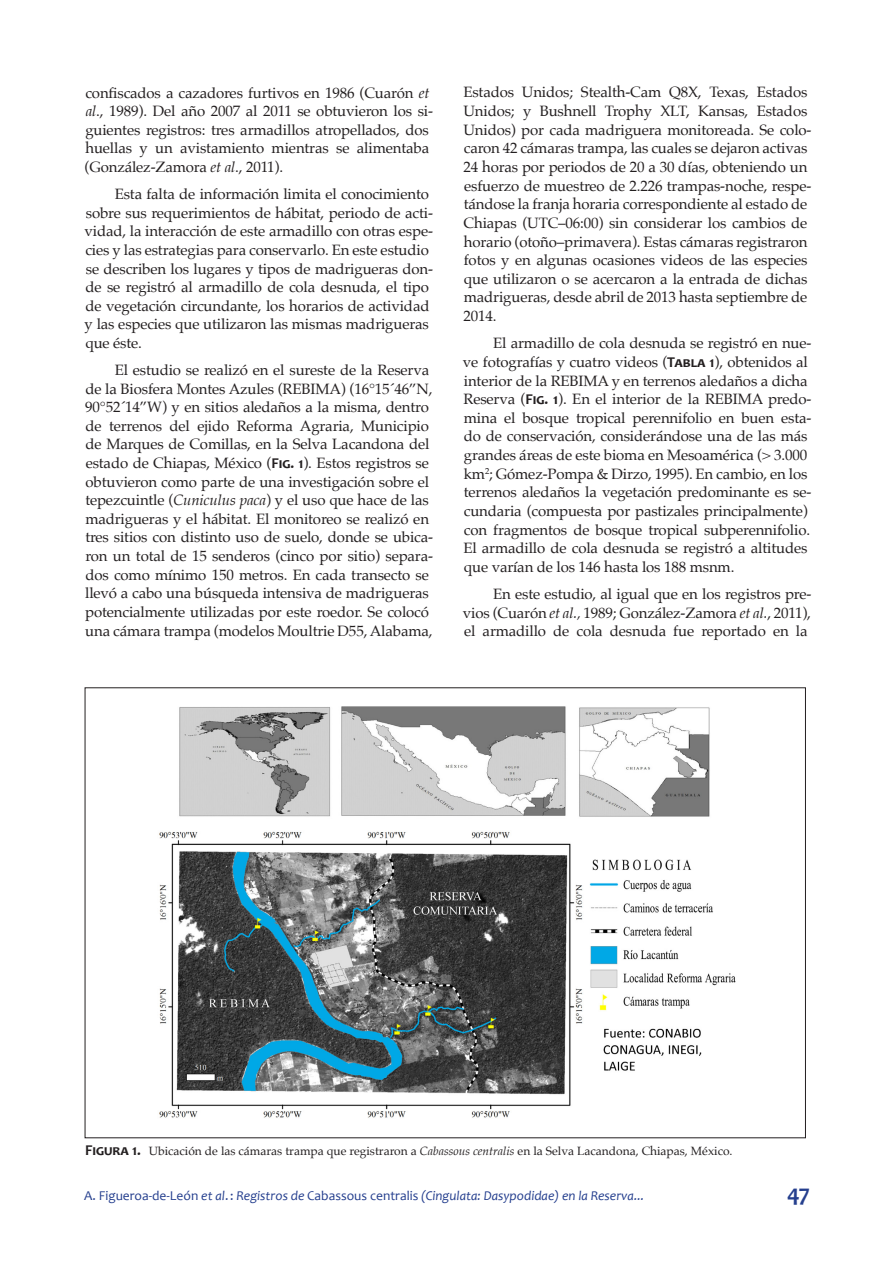
<style>
.page{position:relative;width:893px;height:1263px;background:#fff}
.page>*{position:absolute;margin:0;border:0;box-sizing:border-box;transform-origin:0 0}
.master_page{font:700 24px "Candara";color:#253f8e}
.text_spanish{font:15px/18.6px "Palatino";letter-spacing:-.01em;color:#231f20}
.t1{font:italic 13.5px "Candara";color:#253f8e}
.figure___table_capti{font:12px "Palatino";color:#231f20}
.s1{font-style:italic}
.s2{font-family:"Candara";font-weight:700}
.s3{font-family:"Candara";font-weight:700;font-size:15px}
.s4{font-style:normal}
</style>
<div class="page">
<img style="left:159px;top:706px;width:577px;height:412px">
<p class="text_spanish" style="left:85px;top:83px;width:350px">confiscados a cazadores furtivos en 1986 (Cuarón <span class="s1">et al</span>., 1989). Del año 2007 al 2011 se obtuvieron los si&shy;guientes registros: tres armadillos atropellados, dos huellas y un avistamiento mientras se alimentaba (González-Zamora <span class="s1">et al</span>., 2011).</p>
<p class="text_spanish" style="left:85px;top:185px;width:350px;text-indent:30px">Esta falta de información limita el conocimiento sobre sus requerimientos de hábitat, periodo de acti&shy;vidad, la interacción de este armadillo con otras espe&shy;cies y las estrategias para conservarlo. En este estudio se describen los lugares y tipos de madrigueras don&shy;de se registró al armadillo de cola desnuda, el tipo de vegetación circundante, los horarios de actividad y las especies que utilizaron las mismas madrigueras que éste.</p>
<p class="text_spanish" style="left:85px;top:361px;width:349px;text-indent:30px">El estudio se realizó en el sureste de la Reserva de la Biosfera Montes Azules (REBIMA) (16°15´46”N, 90°52´14”W) y en sitios aledaños a la misma, dentro de terrenos del ejido Reforma Agraria, Municipio de Marques de Comillas, en la Selva Lacandona del estado de Chiapas, México (<span class="s2">Fig. 1</span>). Estos registros se obtuvieron como parte de una investigación sobre el tepezcuintle (<span class="s1">Cuniculus paca</span>) y el uso que hace de las madrigueras y el hábitat. El monitoreo se realizó en tres sitios con distinto uso de suelo, donde se ubica&shy;ron un total de 15 senderos (cinco por sitio) separa&shy;dos como mínimo 150 metros. En cada transecto se llevó a cabo una búsqueda intensiva de madrigueras potencialmente utilizadas por este roedor. Se colocó una cámara trampa (modelos Moultrie D55, Alabama,</p>
<p class="text_spanish" style="left:463px;top:83px;width:350px">Estados Unidos; Stealth-Cam Q8X, Texas, Estados Unidos; y Bushnell Trophy XLT, Kansas, Estados Unidos) por cada madriguera monitoreada. Se colo&shy;caron 42 cámaras trampa, las cuales se dejaron activas 24 horas por periodos de 20 a 30 días, obteniendo un esfuerzo de muestreo de 2.226 trampas-noche, respe&shy;tándose la franja horaria correspondiente al estado de Chiapas (UTC–06:00) sin considerar los cambios de horario (otoño–primavera). Estas cámaras registraron fotos y en algunas ocasiones videos de las especies que utilizaron o se acercaron a la entrada de dichas madrigueras, desde abril de 2013 hasta septiembre de 2014.</p>
<p class="text_spanish" style="left:463px;top:334px;width:350px;text-indent:30px">El armadillo de cola desnuda se registró en nue&shy;ve fotografías y cuatro videos (<span class="s2">Tabla 1</span>), obtenidos al interior de la REBIMA y en terrenos aledaños a dicha Reserva (<span class="s2">Fig. 1</span>). En el interior de la REBIMA predo&shy;mina el bosque tropical perennifolio en buen esta&shy;do de conservación, considerándose una de las más grandes áreas de este bioma en Mesoamérica (&gt; 3.000 km<sup>2</sup>; Gómez-Pompa &amp; Dirzo, 1995). En cambio, en los terrenos aledaños la vegetación predominante es se&shy;cundaria (compuesta por pastizales principalmente) con fragmentos de bosque tropical subperennifolio.<br>El armadillo de cola desnuda se registró a altitudes que varían de los 146 hasta los 188 msnm.</p>
<p class="text_spanish" style="left:463px;top:585px;width:350px;text-align:justify;text-indent:30px">En este estudio, al igual que en los registros pre&shy;vios (Cuarón <span class="s1">et al.,</span> 1989; González-Zamora <span class="s1">et al.</span>, 2011), el armadillo de cola desnuda fue reportado en la</p>
<p class="figure___table_capti" style="left:85px;top:1140px;width:649px"><span class="s3">Figura 1.</span> Ubicación de las cámaras trampa que registraron a <span class="s1">Cabassous centralis</span> en la Selva Lacandona, Chiapas, México.</p>
<p class="t1" style="left:84px;top:1187px;width:562px"><span class="s4">A. Figueroa-de-León</span> et al<span class="s4">.:</span> Registros de <span class="s4">Cabassous centralis</span> (Cingulata: Dasypodidae) en la Reserva...</p>
<p class="master_page" style="left:787px;top:1178px;width:25px">47</p>
</div>
